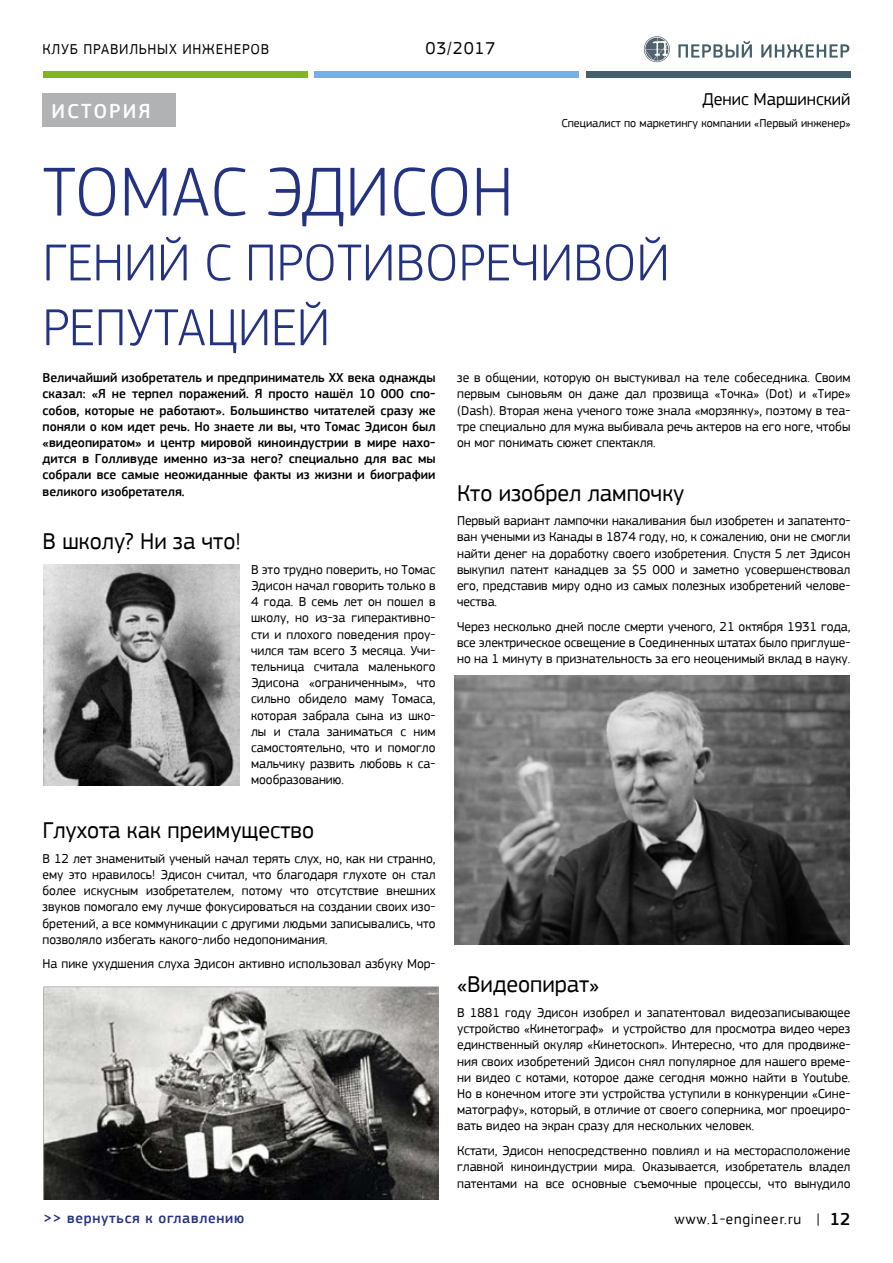
<style>
.page{position:relative;width:893px;height:1263px;background:#fff}
.page>*{position:absolute;margin:0;border:0;box-sizing:border-box;transform-origin:0 0}
.t1{font:300 72px "PF Square Sans Pro";color:#243282}
.t2{font:300 54px/64.8px "PF Square Sans Pro";color:#243282}
.t3{font:24px "PF Square Sans Pro";color:#000}
.t4{font:500 21px "PF Square Sans Pro";letter-spacing:.1em;color:#fff}
.t5{font:18px "PF Square Sans Pro";color:#000}
.t6{font:500 18px "PF Square Sans Pro";color:#000}
.t7{font:15px "PF Square Sans Pro";letter-spacing:.05em;color:#000}
.t8{font:500 15px "PF Square Sans Pro";letter-spacing:.05em;color:#243282}
.t9{font:13.5px/16.2px "PF Square Sans Pro";color:#000;text-align:justify}
.t10{font:500 13.5px/16.2px "PF Square Sans Pro";color:#000;text-align:justify}
.t11{font:12px "PF Square Sans Pro";color:#000}
</style>
<div class="page">
<div style="left:43px;top:71px;width:265px;height:6px;background:#80b620"></div>
<div style="left:315px;top:71px;width:264px;height:6px;background:#79b0e0"></div>
<div style="left:586px;top:71px;width:264px;height:6px;background:#445f6b"></div>
<svg style="left:678px;top:41px;width:74px;height:17px"></svg>
<svg style="left:761px;top:44px;width:88px;height:14px"></svg>
<svg style="left:644px;top:36px;width:26px;height:26px"></svg>
<svg style="left:644px;top:37px;width:25px;height:25px"></svg>
<div style="left:43px;top:94px;width:133px;height:33px;background:#b1b2b3"></div>
<img style="left:454px;top:675px;width:396px;height:269px">
<img style="left:43px;top:564px;width:196px;height:221px">
<img style="left:43px;top:987px;width:395px;height:212px">
<p class="t7" style="left:43px;top:40px;width:228px">КЛУБ ПРАВИЛЬНЫХ ИНЖЕНЕРОВ</p>
<h3 class="t5" style="left:425px;top:37px;width:72px">03/2017</h3>
<h3 class="t4" style="left:52px;top:99px;width:101px">ИСТОРИЯ</h3>
<h3 class="t5" style="left:702px;top:89px;width:149px">Денис Маршинский</h3>
<p class="t11" style="left:561px;top:116px;width:291px">Специалист по маркетингу компании «Первый инженер»</p>
<h1 class="t1" style="left:43px;top:150px;width:472px">ТОМАС ЭДИСОН</h1>
<h2 class="t2" style="left:43px;top:230px;width:629px">ГЕНИЙ С ПРОТИВОРЕЧИВОЙ<br>РЕПУТАЦИЕЙ</h2>
<p class="t10" style="left:43px;top:370px;width:395px">Величайший изобретатель и предприниматель ХХ века однажды сказал: «Я не терпел поражений. Я просто нашёл 10 000 спо&shy;собов, которые не работают». Большинство читателей сразу же поняли о ком идет речь. Но знаете ли вы, что Томас Эдисон был «видеопиратом» и центр мировой киноиндустрии в мире нахо&shy;дится в Голливуде именно из-за него? специально для вас мы собрали все самые неожиданные факты из жизни и биографии великого изобретателя.</p>
<h3 class="t3" style="left:43px;top:527px;width:200px">В школу? Ни за что!</h3>
<p class="t9" style="left:251px;top:561px;width:186px">В это трудно поверить, но Томас Эдисон начал говорить только в 4 года. В семь лет он пошел в школу, но из-за гиперактивно&shy;сти и плохого поведения проу&shy;чился там всего 3 месяца. Учи&shy;тельница считала маленького Эдисона «ограниченным», что сильно обидело маму Томаса, которая забрала сына из шко&shy;лы и стала заниматься с ним самостоятельно, что и помогло мальчику развить любовь к са&shy;мообразованию.</p>
<h3 class="t3" style="left:43px;top:816px;width:273px">Глухота как преимущество</h3>
<p class="t9" style="left:43px;top:850px;width:395px">В 12 лет знаменитый ученый начал терять слух, но, как ни странно, ему это нравилось! Эдисон считал, что благодаря глухоте он стал более искусным изобретателем, потому что отсутствие внешних звуков помогало ему лучше фокусироваться на создании своих изо&shy;бретений, а все коммуникации с другими людьми записывались, что позволяло избегать какого-либо недопонимания.</p>
<p class="t9" style="left:43px;top:956px;width:394px">На пике ухудшения слуха Эдисон активно использовал азбуку Мор-</p>
<p class="t9" style="left:457px;top:370px;width:395px">зе в общении, которую он выстукивал на теле собеседника. Своим первым сыновьям он даже дал прозвища «Точка» (Dot) и «Тире» (Dash). Вторая жена ученого тоже знала «морзянку», поэтому в теа&shy;тре специально для мужа выбивала речь актеров на его ноге, чтобы он мог понимать сюжет спектакля.</p>
<h3 class="t3" style="left:457px;top:479px;width:229px">Кто изобрел лампочку</h3>
<p class="t9" style="left:457px;top:513px;width:395px">Первый вариант лампочки накаливания был изобретен и запатенто&shy;ван учеными из Канады в 1874 году, но, к сожалению, они не смогли найти денег на доработку своего изобретения. Спустя 5 лет Эдисон выкупил патент канадцев за $5 000 и заметно усовершенствовал его, представив миру одно из самых полезных изобретений челове&shy;чества.</p>
<p class="t9" style="left:457px;top:618px;width:395px">Через несколько дней после смерти ученого, 21 октября 1931 года, все электрическое освещение в Соединенных штатах было приглуше&shy;но на 1 минуту в признательность за его неоценимый вклад в науку.</p>
<h3 class="t3" style="left:457px;top:970px;width:144px">«Видеопират»</h3>
<p class="t9" style="left:457px;top:1004px;width:395px">В 1881 году Эдисон изобрел и запатентовал видеозаписывающее устройство «Кинетограф» и устройство для просмотра видео через единственный окуляр «Кинетоскоп». Интересно, что для продвиже&shy;ния своих изобретений Эдисон снял популярное для нашего време&shy;ни видео с котами, которое даже сегодня можно найти в Youtube.<br>Но в конечном итоге эти устройства уступили в конкуренции «Сине&shy;матографу», который, в отличие от своего соперника, мог проециро&shy;вать видео на экран сразу для нескольких человек.</p>
<p class="t9" style="left:457px;top:1143px;width:395px">Кстати, Эдисон непосредственно повлиял и на месторасположение главной киноиндустрии мира. Оказывается, изобретатель владел патентами на все основные съемочные процессы, что вынудило</p>
<p class="t7" style="left:674px;top:1210px;width:147px">www.1-engineer.ru |</p>
<p class="t8" style="left:43px;top:1209px;width:202px">&gt;&gt; вернуться к оглавлению</p>
<h3 class="t6" style="left:830px;top:1208px;width:22px">12</h3>
</div>
